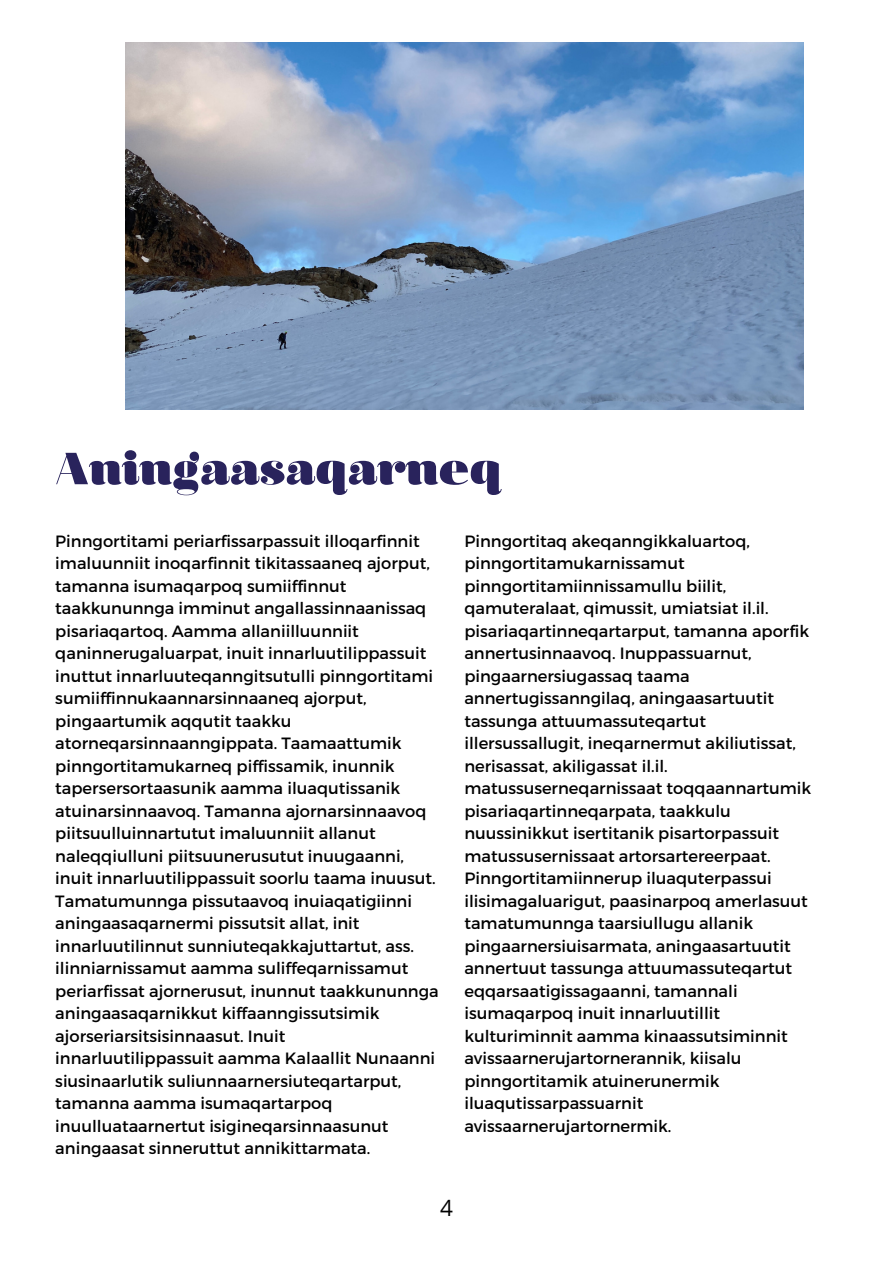
<style>
.page{position:relative;width:893px;height:1264px;background:#fff}
.page>*{position:absolute;margin:0;border:0;box-sizing:border-box;transform-origin:0 0}
.t1{font:56.7px "Olivia";color:#29235c}
.t2{font:22.5px "Open Sans";color:#000}
.t3{font:16.35px/22.5px "Montserrat";color:#000}
</style>
<div class="page">
<img style="left:125px;top:42px;width:678px;height:367px">
<p class="t1" style="left:55px;top:439px;width:448px">Aningaasaqarneq</p>
<h1 class="t3" style="left:55px;top:528px;width:385px">Pinngortitami periarfissarpassuit illoqarfinnit imaluunniit inoqarfinnit tikitassaaneq ajorput, tamanna isumaqarpoq sumiiffinnut taakkununnga imminut angallassinnaanissaq pisariaqartoq. Aamma allaniilluunniit qaninnerugaluarpat, inuit innarluutilippassuit inuttut innarluuteqanngitsutulli pinngortitami sumiiffinnukaannarsinnaaneq ajorput, pingaartumik aqqutit taakku atorneqarsinnaanngippata. Taamaattumik pinngortitamukarneq piffissamik, inunnik tapersersortaasunik aamma iluaqutissanik atuinarsinnaavoq. Tamanna ajornarsinnaavoq piitsuulluinnartutut imaluunniit allanut naleqqiulluni piitsuunerusutut inuugaanni, inuit innarluutilippassuit soorlu taama inuusut.<br>Tamatumunnga pissutaavoq inuiaqatigiinni aningaasaqarnermi pissutsit allat, init innarluutilinnut sunniuteqakkajuttartut, ass. ilinniarnissamut aamma suliffeqarnissamut periarfissat ajornerusut, inunnut taakkununnga aningaasaqarnikkut kiffaanngissutsimik ajorseriarsitsisinnaasut. Inuit innarluutilippassuit aamma Kalaallit Nunaanni siusinaarlutik suliunnaarnersiuteqartarput, tamanna aamma isumaqartarpoq inuulluataarnertut isigineqarsinnaasunut aningaasat sinneruttut annikittarmata.</h1>
<p class="t3" style="left:464px;top:528px;width:348px">Pinngortitaq akeqanngikkaluartoq, pinngortitamukarnissamut pinngortitamiinnissamullu biilit, qamuteralaat, qimussit, umiatsiat il.il. pisariaqartinneqartarput, tamanna aporfik annertusinnaavoq. Inuppassuarnut, pingaarnersiugassaq taama annertugissanngilaq, aningaasartuutit tassunga attuumassuteqartut illersussallugit, ineqarnermut akiliutissat, nerisassat, akiligassat il.il. matussuserneqarnissaat toqqaannartumik pisariaqartinneqarpata, taakkulu nuussinikkut isertitanik pisartorpassuit matussusernissaat artorsartereerpaat.<br>Pinngortitamiinnerup iluaquterpassui ilisimagaluarigut, paasinarpoq amerlasuut tamatumunnga taarsiullugu allanik pingaarnersiuisarmata, aningaasartuutit annertuut tassunga attuumassuteqartut eqqarsaatigissagaanni, tamannali isumaqarpoq inuit innarluutillit kulturiminnit aamma kinaassutsiminnit avissaarnerujartornerannik, kiisalu pinngortitamik atuinerunermik iluaqutissarpassuarnit avissaarnerujartornermik.</p>
<p class="t2" style="left:440px;top:1192px;width:14px">4</p>
</div>
